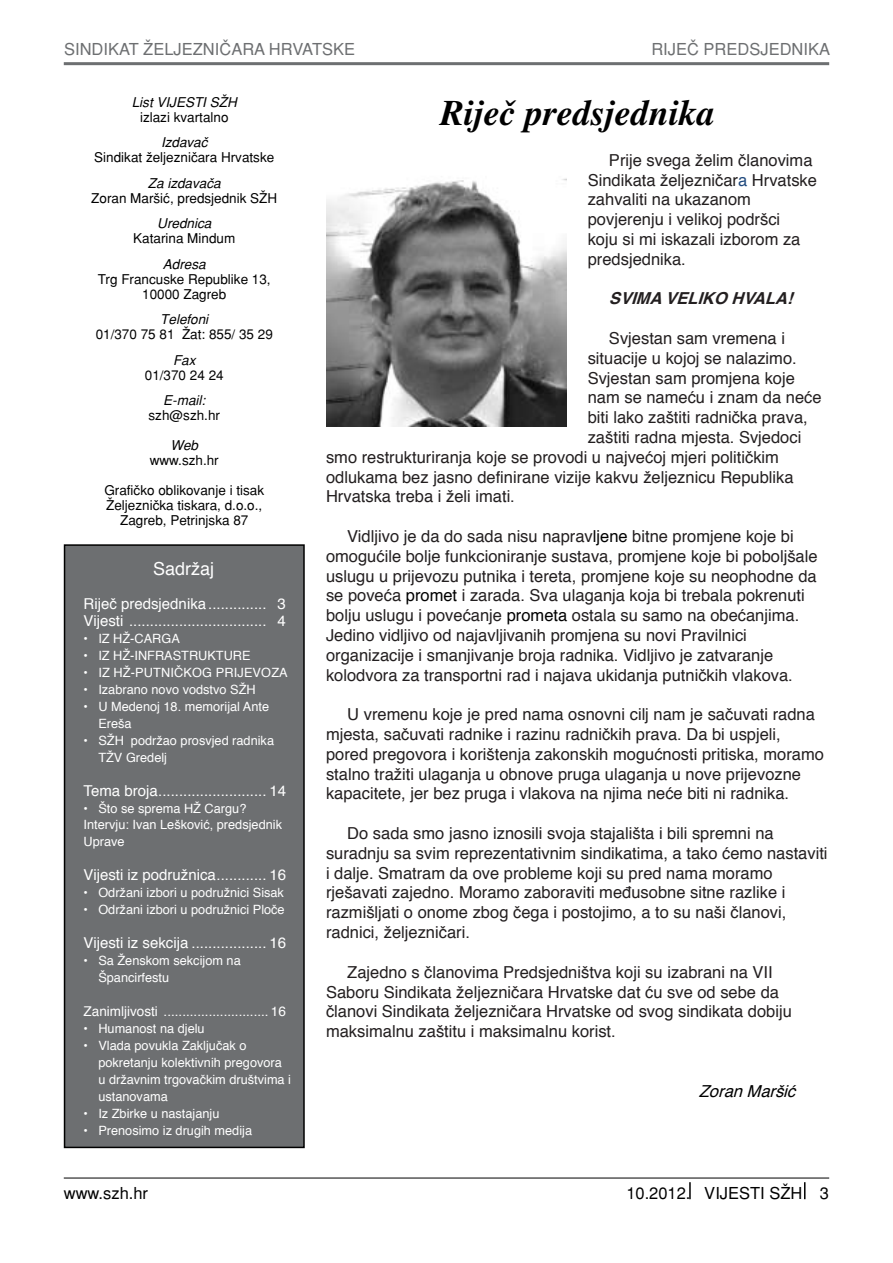
<style>
.page{position:relative;width:893px;height:1263px;background:#fff}
.page>*{position:absolute;margin:0;border:0;box-sizing:border-box;transform-origin:0 0}
.t1{font:italic 700 36px "Times";color:#000}
.t2{font:18px "Helvetica";color:#fff}
.t3{font:16.5px/19.8px "Helvetica";color:#231f20}
.t4{font:16.5px "Helvetica";color:#6d6f71}
.t5{font:16.5px "Helvetica";color:#000}
.t6{font:italic 700 16.5px "Helvetica";color:#231f20}
.t7{font:italic 16.5px "Helvetica";color:#000}
.t8{font:15px/17px "Helvetica";color:#fff}
.t9{font:13.5px/15px "Helvetica";color:#000;text-align:center}
.t10{font:italic 13.5px "Helvetica";color:#000}
.t11{font:13.5px "Helvetica";color:#fff}
.t12{font:12.75px/17px "Helvetica";color:#fff}
.s1{color:#1f497d}
.s2{color:#000}
</style>
<div class="page">
<hr style="left:64px;top:62px;width:765px;height:3px;background:#6d6f71">
<hr style="left:64px;top:1178px;width:765px;height:1px;background:#000">
<svg style="left:689px;top:1182px;width:2px;height:17px"></svg>
<svg style="left:804px;top:1182px;width:1px;height:17px"></svg>
<div style="left:65px;top:545px;width:239px;height:602px;background:#6d6f71"></div>
<div style="left:64px;top:544px;width:241px;height:604px;border:2px solid #000"></div>
<img style="left:326px;top:178px;width:240px;height:248px">
<p class="t4" style="left:64px;top:40px;width:292px">SINDIKAT ÆELJEZNI»ARA HRVATSKE</p>
<p class="t4" style="left:651px;top:40px;width:180px">RIJE» PREDSJEDNIKA</p>
<p class="t10" style="left:132px;top:94px;width:107px">List VIJESTI SÆH</p>
<p class="t9" style="left:140px;top:109px;width:90px">izlazi kvartalno</p>
<p class="t10" style="left:161px;top:135px;width:48px">IzdavaË</p>
<p class="t9" style="left:94px;top:150px;width:182px">Sindikat æeljezniËara Hrvatske</p>
<p class="t10" style="left:148px;top:175px;width:74px">Za izdavaËa</p>
<p class="t9" style="left:91px;top:190px;width:188px">Zoran MarπiÊ, predsjednik SÆH</p>
<p class="t10" style="left:157px;top:216px;width:56px">Urednica</p>
<p class="t9" style="left:133px;top:231px;width:104px">Katarina Mindum</p>
<p class="t10" style="left:163px;top:256px;width:44px">Adresa</p>
<p class="t9" style="left:98px;top:271px;width:174px">Trg Francuske Republike 13,<br>10000 Zagreb</p>
<p class="t10" style="left:160px;top:312px;width:50px">Telefoni</p>
<p class="t9" style="left:96px;top:327px;width:179px">01/370 75 81 Æat: 855/ 35 29</p>
<p class="t10" style="left:173px;top:352px;width:24px">Fax</p>
<p class="t9" style="left:145px;top:367px;width:80px">01/370 24 24</p>
<p class="t10" style="left:163px;top:393px;width:43px">E-mail:</p>
<p class="t9" style="left:149px;top:408px;width:73px">szh@szh.hr</p>
<p class="t10" style="left:170px;top:438px;width:29px">Web</p>
<p class="t9" style="left:150px;top:453px;width:71px">www.szh.hr</p>
<p class="t9" style="left:104px;top:483px;width:161px">GrafiËko oblikovanje i tisak<br>ÆeljezniËka tiskara, d.o.o.,<br>Zagreb, Petrinjska 87</p>
<p class="t2" style="left:153px;top:553px;width:63px">Sadržaj</p>
<p class="t8" style="left:84px;top:595px;width:204px">Riječ predsjednika.............. 3<br>Vijesti ................................. 4</p>
<p class="t12" style="left:83px;top:630px;width:98px">• IZ HŽ-CARGA</p>
<p class="t12" style="left:83px;top:647px;width:169px">• IZ HŽ-INFRASTRUKTURE</p>
<p class="t12" style="left:83px;top:663px;width:206px">• IZ HŽ-PUTNIČKOG PRIJEVOZA</p>
<p class="t12" style="left:83px;top:680px;width:174px">• Izabrano novo vodstvo SŽH</p>
<p class="t12" style="left:98px;top:697px;width:172px;text-indent:-15px">• U Medenoj 18. memorijal Ante<br>Ereša</p>
<p class="t12" style="left:98px;top:731px;width:177px;text-indent:-15px">• SŽH podržao prosvjed radnika<br>TŽV Gredelj</p>
<p class="t8" style="left:84px;top:781px;width:204px">Tema broja.......................... 14</p>
<p class="t12" style="left:83px;top:799px;width:200px">• Što se sprema HŽ Cargu?<br>Intervju: Ivan Lešković, predsjednik<br>Uprave</p>
<p class="t8" style="left:84px;top:866px;width:204px">Vijesti iz podružnica............ 16</p>
<p class="t12" style="left:83px;top:884px;width:202px">• Održani izbori u podružnici Sisak</p>
<p class="t12" style="left:83px;top:901px;width:203px">• Održani izbori u podružnici Ploče</p>
<p class="t8" style="left:84px;top:934px;width:204px">Vijesti iz sekcija .................. 16</p>
<p class="t12" style="left:98px;top:952px;width:144px;text-indent:-15px">• Sa Ženskom sekcijom na<br>Špancirfestu</p>
<p class="t11" style="left:84px;top:1000px;width:204px">Zanimljivosti ............................ 16</p>
<p class="t12" style="left:83px;top:1019px;width:123px">• Humanost na djelu</p>
<p class="t12" style="left:98px;top:1036px;width:194px;text-indent:-15px">• Vlada povukla Zaključak o pokretanju kolektivnih pregovora u državnim trgovačkim društvima i ustanovama</p>
<p class="t12" style="left:83px;top:1104px;width:138px">• Iz Zbirke u nastajanju</p>
<p class="t12" style="left:83px;top:1121px;width:170px">• Prenosimo iz drugih medija</p>
<h1 class="t1" style="left:440px;top:91px;width:277px">RijeË predsjednika</h1>
<p class="t3" style="left:588px;top:150px;width:231px;text-indent:21px">Prije svega želim članovima<br>Sindikata željezničar<span class="s1">a</span> Hrvatske zahvaliti na ukazanom povjerenju i velikoj podršci<br>koju si mi iskazali izborom za predsjednika.</p>
<p class="t6" style="left:609px;top:284px;width:193px">SVIMAVELIKOHVALA!</p>
<p class="t3" style="left:609px;top:328px;width:178px">Svjestan sam vremena i</p>
<p class="t3" style="left:588px;top:348px;width:211px">situacije u kojoj se nalazimo.</p>
<p class="t3" style="left:588px;top:367px;width:209px">Svjestan sam promjena koje</p>
<p class="t3" style="left:588px;top:387px;width:235px">nam se nameću i znam da neće</p>
<p class="t3" style="left:588px;top:407px;width:222px">biti lako zaštiti radnička prava,</p>
<p class="t3" style="left:588px;top:427px;width:215px">zaštiti radna mjesta. Svjedoci</p>
<p class="t3" style="left:326px;top:447px;width:454px">smo restrukturiranja koje se provodi u najvećoj mjeri političkim</p>
<p class="t3" style="left:326px;top:466px;width:469px">odlukama bez jasno definirane vizije kakvu željeznicu Republika</p>
<p class="t3" style="left:326px;top:486px;width:190px">Hrvatska treba i želi imati.</p>
<p class="t3" style="left:326px;top:526px;width:493px;text-indent:21px">Vidljivo je da do sada nisu naprav<span class="s2">ljene</span> bitne promjene koje bi omogućile bolje funkcioniranje sustava, promjene koje bi poboljšale uslugu u prijevozu putnika i tereta, promjene koje su neophodne da se poveća <span class="s2">promet</span> i zarada. Sva ulaganja koja bi trebala pokrenuti bolju uslugu i povećanje <span class="s2">prometa</span> ostala su samo na obećanjima.<br>Jedino vidljivo od najavljivanih promjena su novi Pravilnici organizacije i smanjivanje broja radnika. Vidljivo je zatvaranje kolodvora za transportni rad i najava ukidanja putničkih vlakova.</p>
<p class="t3" style="left:326px;top:704px;width:499px;text-indent:21px">U vremenu koje je pred nama osnovni cilj nam je sačuvati radna mjesta, sačuvati radnike i razinu radničkih prava. Da bi uspjeli, pored pregovora i korištenja zakonskih mogućnosti pritiska, moramo stalno tražiti ulaganja u obnove pruga ulaganja u nove prijevozne kapacitete, jer bez pruga i vlakova na njima neće biti ni radnika.</p>
<p class="t3" style="left:326px;top:823px;width:503px;text-indent:21px">Do sada smo jasno iznosili svoja stajališta i bili spremni na suradnju sa svim reprezentativnim sindikatima, a tako ćemo nastaviti i dalje. Smatram da ove probleme koji su pred nama moramo rješavati zajedno. Moramo zaboraviti međusobne sitne razlike i razmišljati o onome zbog čega i postojimo, a to su naši članovi, radnici, željezničari.</p>
<p class="t3" style="left:326px;top:961px;width:467px;text-indent:21px">Zajedno s članovima Predsjedništva koji su izabrani na VII Saboru Sindikata željezničara Hrvatske dat ću sve od sebe da članovi Sindikata željezničara Hrvatske od svog sindikata dobiju maksimalnu zaštitu i maksimalnu korist.</p>
<p class="t7" style="left:699px;top:1076px;width:105px">ZoranMaršić</p>
<p class="t5" style="left:64px;top:1183px;width:86px">www.szh.hr</p>
<p class="t5" style="left:626px;top:1183px;width:204px">10.2012. VIJESTI SÆH 3</p>
</div>
